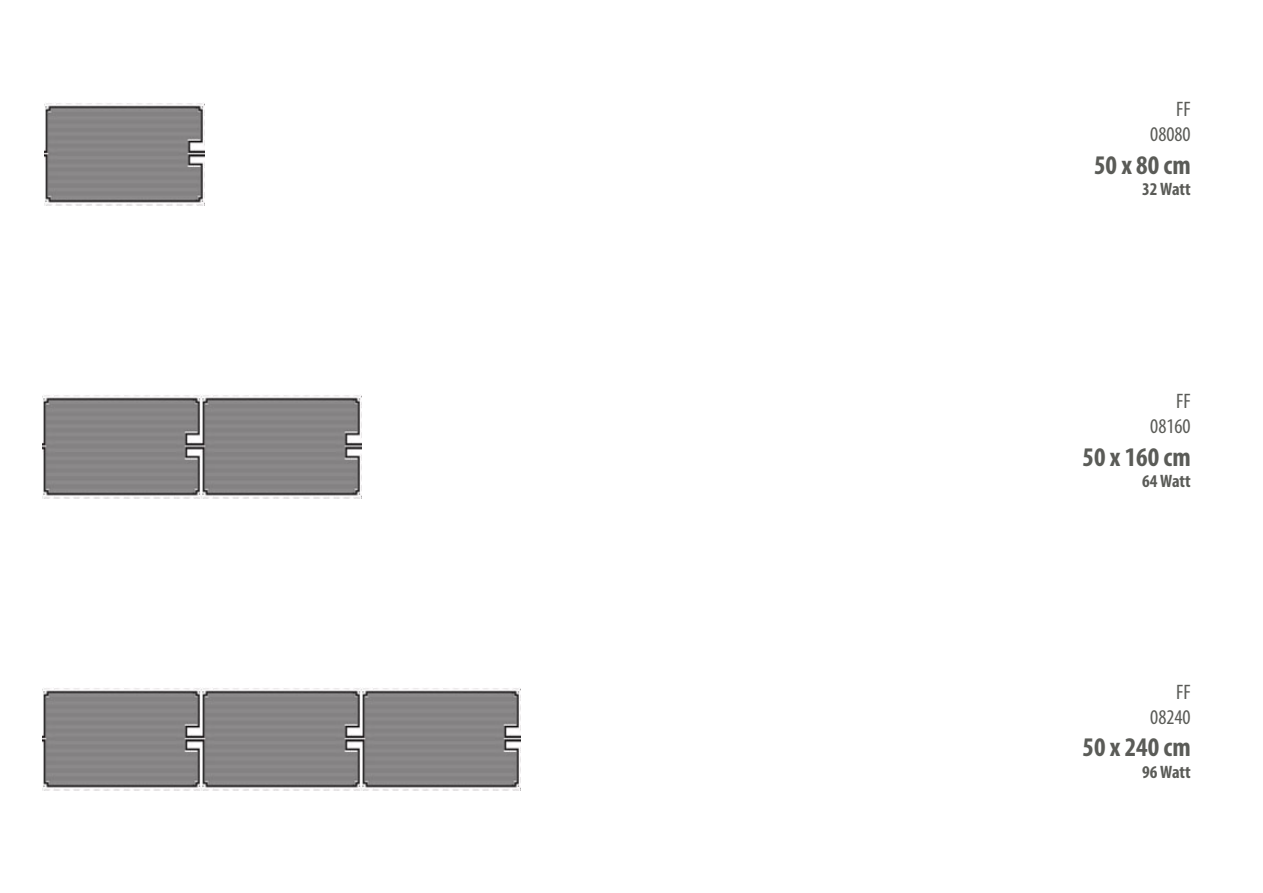
<style>
.page{position:relative;width:1263px;height:893px;background:#fff}
.page>*{position:absolute;margin:0;border:0;box-sizing:border-box;transform-origin:0 0}
.t1{font:700 condensed 27px "Myriad Pro";color:#5a5b57}
.t2{font:condensed 21px/25.2px "Myriad Pro";color:#5a5b57;text-align:right}
.t3{font:700 condensed 18px "Myriad Pro";letter-spacing:-.005em;color:#5a5b57}
</style>
<div class="page">
<img style="left:45px;top:103px;width:159px;height:103px">
<img style="left:43px;top:688px;width:478px;height:103px">
<img style="left:43px;top:395px;width:318px;height:103px">
<p class="t2" style="left:1150px;top:96px;width:42px">FF<br>08080</p>
<p class="t1" style="left:1094px;top:148px;width:98px">50 x 80 cm</p>
<p class="t3" style="left:1142px;top:178px;width:50px">32 Watt</p>
<p class="t2" style="left:1150px;top:388px;width:42px">FF<br>08160</p>
<p class="t1" style="left:1082px;top:440px;width:110px">50 x 160 cm</p>
<p class="t3" style="left:1142px;top:470px;width:50px">64 Watt</p>
<p class="t2" style="left:1150px;top:679px;width:42px">FF<br>08240</p>
<p class="t1" style="left:1082px;top:731px;width:110px">50 x 240 cm</p>
<p class="t3" style="left:1142px;top:761px;width:50px">96 Watt</p>
</div>
